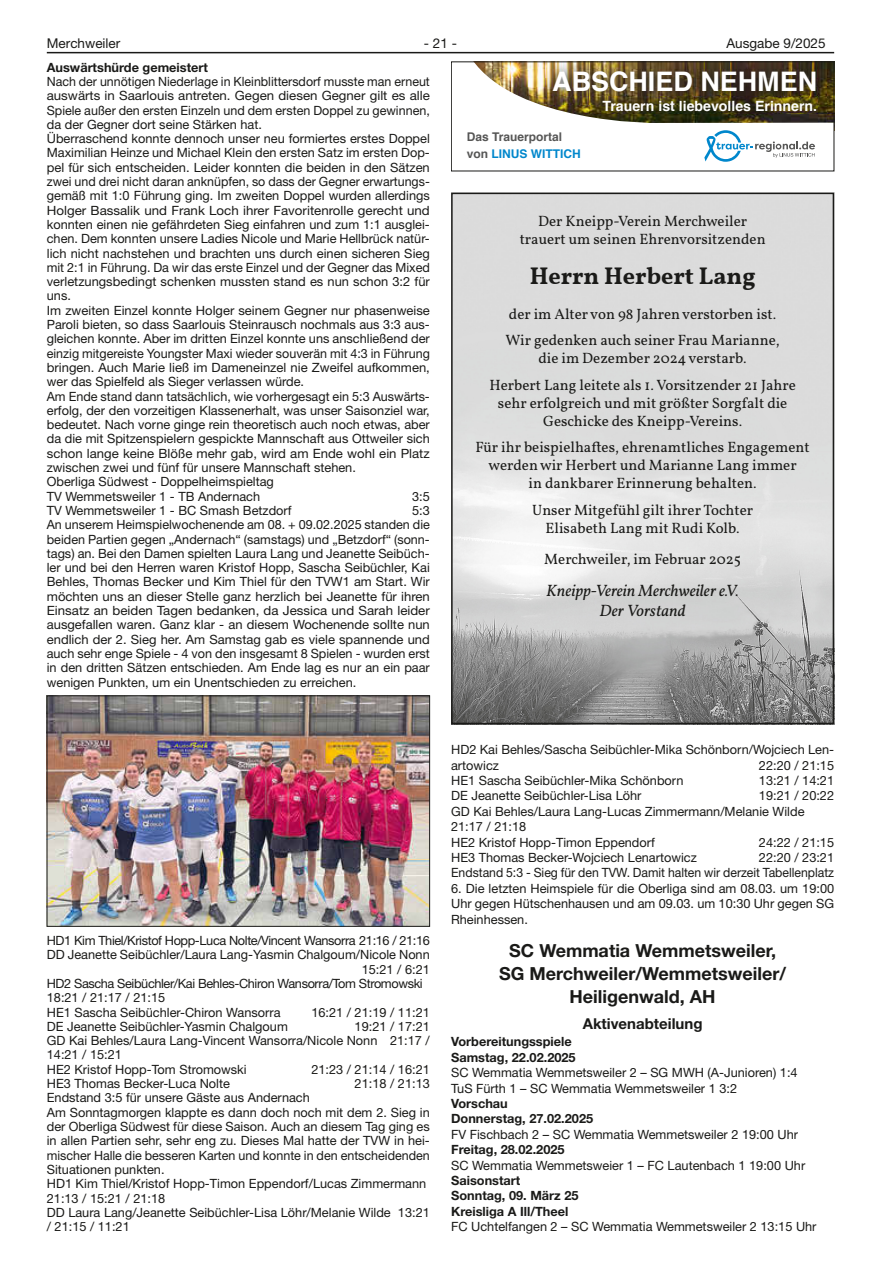
<style>
.page{position:relative;width:881px;height:1263px;background:#fff}
.page>*{position:absolute;margin:0;border:0;box-sizing:border-box;transform-origin:0 0}
.t1{font:700 26.85px "Helvetica";color:#fff}
.t2{font:600 24px "Vollkorn";color:#1a1a18}
.t3{font:700 18px/23px "Helvetica Neue LT";color:#1a1a18;text-align:center}
.t4{font:italic 16.5px/19.8px "Vollkorn";color:#1a1a18;text-align:center}
.t5{font:15px/18px "Vollkorn";color:#1a1a18;text-align:center}
.t6{font:700 15px "Helvetica Neue LT";color:#1a1a18}
.t7{font:700 14.1px "Helvetica";color:#fff}
.t8{font:13.5px "Helvetica Neue LT";color:#1a1a18}
.t9{font:12.75px/14.2px "Helvetica Neue LT";color:#1a1a18}
.t10{font:700 12.75px/15.5px "Helvetica Neue LT";color:#1a1a18}
.t11{font:12.75px "Helvetica Neue LT";letter-spacing:-.03em;color:#1a1a18}
.t12{font:700 12px/16.5px "Helvetica";color:#565655}
.s1{color:#0087cc}
</style>
<div class="page">
<hr style="left:47px;top:52px;width:786px;height:1px;background:#1a1a18">
<img style="left:49px;top:698px;width:378px;height:226px">
<svg style="left:475px;top:64px;width:356px;height:98px"></svg>
<div style="left:541px;top:62px;width:286px;height:42px;background:#1a1a18;opacity:.95"></div>
<div style="left:595px;top:93px;width:227px;height:25px;background:#1a1a18;opacity:.95"></div>
<div style="left:451px;top:62px;width:382px;height:109px;border:1px solid #1a1a18"></div>
<img style="left:454px;top:196px;width:376px;height:525px">
<div style="left:451px;top:193px;width:382px;height:531px;border:2px solid #1a1a18"></div>
<p class="t8" style="left:47px;top:35px;width:75px">Merchweiler</p>
<p class="t8" style="left:424px;top:35px;width:35px">- 21 -</p>
<p class="t8" style="left:726px;top:35px;width:101px">Ausgabe 9/2025</p>
<p class="t10" style="left:47px;top:59px;width:163px">Auswärtshürde gemeistert</p>
<p class="t9" style="left:47px;top:74px;width:384px">Nach der unnötigen Niederlage in Kleinblittersdorf musste man erneut auswärts in Saarlouis antreten. Gegen diesen Gegner gilt es alle Spiele außer den ersten Einzeln und dem ersten Doppel zu gewinnen, da der Gegner dort seine Stärken hat.<br>Überraschend konnte dennoch unser neu formiertes erstes Doppel Maximilian Heinze und Michael Klein den ersten Satz im ersten Dop&shy;pel für sich entscheiden. Leider konnten die beiden in den Sätzen zwei und drei nicht daran anknüpfen, so dass der Gegner erwartungs&shy;gemäß mit 1:0 Führung ging. Im zweiten Doppel wurden allerdings Holger Bassalik und Frank Loch ihrer Favoritenrolle gerecht und konnten einen nie gefährdeten Sieg einfahren und zum 1:1 ausglei&shy;chen. Dem konnten unsere Ladies Nicole und Marie Hellbrück natür&shy;lich nicht nachstehen und brachten uns durch einen sicheren Sieg mit 2:1 in Führung. Da wir das erste Einzel und der Gegner das Mixed verletzungsbedingt schenken mussten stand es nun schon 3:2 für uns.<br>Im zweiten Einzel konnte Holger seinem Gegner nur phasenweise Paroli bieten, so dass Saarlouis Steinrausch nochmals aus 3:3 aus&shy;gleichen konnte. Aber im dritten Einzel konnte uns anschließend der einzig mitgereiste Youngster Maxi wieder souverän mit 4:3 in Führung bringen. Auch Marie ließ im Dameneinzel nie Zweifel aufkommen, wer das Spielfeld als Sieger verlassen würde.<br>Am Ende stand dann tatsächlich, wie vorhergesagt ein 5:3 Auswärts&shy;erfolg, der den vorzeitigen Klassenerhalt, was unser Saisonziel war, bedeutet. Nach vorne ginge rein theoretisch auch noch etwas, aber da die mit Spitzenspielern gespickte Mannschaft aus Ottweiler sich schon lange keine Blöße mehr gab, wird am Ende wohl ein Platz zwischen zwei und fünf für unsere Mannschaft stehen.<br>Oberliga Südwest - Doppelheimspieltag<br>TV Wemmetsweiler 1 - TB Andernach</p>
<p class="t9" style="left:412px;top:489px;width:19px">3:5</p>
<p class="t9" style="left:47px;top:503px;width:246px">TV Wemmetsweiler 1 - BC Smash Betzdorf</p>
<p class="t9" style="left:47px;top:503px;width:384px;text-align:justify;text-indent:365px">5:3<br>An unserem Heimspielwochenende am 08. + 09. 02.2025 standen die beiden Partien gegen „Andernach“ (samstags) und „Betzdorf“ (sonn&shy;tags) an. Bei den Damen spielten Laura Lang und Jeanette Seibüch&shy;ler und bei den Herren waren Kristof Hopp, Sascha Seibüchler, Kai Behles, Thomas Becker und Kim Thiel für den TVW1 am Start. Wir möchten uns an dieser Stelle ganz herzlich bei Jeanette für ihren Einsatz an beiden Tagen bedanken, da Jessica und Sarah leider ausgefallen waren. Ganz klar - an diesem Wochenende sollte nun endlich der 2. Sieg her. Am Samstag gab es viele spannende und auch sehr enge Spiele - 4 von den insgesamt 8 Spielen - wurden erst in den dritten Sätzen entschieden. Am Ende lag es nur an ein paar wenigen Punkten, um ein Unentschieden zu erreichen.</p>
<h1 class="t1" style="left:552px;top:60px;width:266px">ABSCHIED NEHMEN</h1>
<p class="t7" style="left:602px;top:94px;width:216px">Trauern ist liebevolles Erinnern.</p>
<p class="t12" style="left:466px;top:129px;width:115px">Das Trauerportal von <span class="s1">LINUS WITTICH</span></p>
<p class="t5" style="left:519px;top:212px;width:247px">Der Kneipp-Verein Merchweiler trauert um seinen Ehrenvorsitzenden</p>
<h2 class="t2" style="left:529px;top:260px;width:227px">Herrn Herbert Lang</h2>
<p class="t5" style="left:505px;top:301px;width:275px;line-height:26.5px;text-align:left">der im Alter von 98 Jahren verstorben ist.<br>Wir gedenken auch seiner Frau Marianne,</p>
<p class="t5" style="left:489px;top:345px;width:308px;line-height:26.5px">die im Dezember 2024 verstarb.<br>Herbert Lang leitete als 1. Vorsitzender 21 Jahre</p>
<p class="t5" style="left:497px;top:394px;width:291px">sehr erfolgreich und mit größter Sorgfalt die<br>Geschicke des Kneipp-Vereins.</p>
<p class="t5" style="left:475px;top:439px;width:336px">Für ihr beispielhaftes, ehrenamtliches Engagement werden wir Herbert und Marianne Lang immer<br>in dankbarer Erinnerung behalten.</p>
<p class="t5" style="left:532px;top:501px;width:222px">Unser Mitgefühl gilt ihrer Tochter<br>Elisabeth Lang mit Rudi Kolb.</p>
<p class="t5" style="left:544px;top:550px;width:198px">Merchweiler, im Februar 2025</p>
<p class="t4" style="left:546px;top:581px;width:194px">Kneipp-Verein Merchweiler e.V.<br>Der Vorstand</p>
<p class="t11" style="left:47px;top:933px;width:384px">HD1 Kim Thiel/Kristof Hopp-Luca Nolte/Vincent Wansorra 21:16 / 21:16</p>
<p class="t9" style="left:47px;top:947px;width:384px">DD Jeanette Seibüchler/Laura Lang-Yasmin Chalgoum/Nicole Nonn</p>
<p class="t9" style="left:361px;top:962px;width:70px">15:21 / 6:21</p>
<p class="t11" style="left:47px;top:976px;width:377px">HD2 Sascha Seibüchler/Kai Behles-Chiron Wansorra/Tom Stromowski</p>
<p class="t9" style="left:47px;top:990px;width:120px">18:21 / 21:17 / 21:15</p>
<p class="t9" style="left:47px;top:1005px;width:235px">HE1 Sascha Seibüchler-Chiron Wansorra</p>
<p class="t9" style="left:311px;top:1005px;width:120px">16:21 / 21:19 / 11:21</p>
<p class="t9" style="left:47px;top:1019px;width:242px">DE Jeanette Seibüchler-Yasmin Chalgoum</p>
<p class="t9" style="left:47px;top:1019px;width:384px;text-indent:308px">19:21 / 17:21<br>GD Kai Behles/Laura Lang-Vincent Wansorra/Nicole Nonn 21:17 /<br>14:21 / 15:21<br>HE2 Kristof Hopp-Tom Stromowski</p>
<p class="t9" style="left:311px;top:1062px;width:120px">21:23 / 21:14 / 16:21</p>
<p class="t9" style="left:47px;top:1076px;width:185px">HE3 Thomas Becker-Luca Nolte</p>
<p class="t9" style="left:354px;top:1076px;width:77px">21:18 / 21:13</p>
<p class="t9" style="left:47px;top:1090px;width:384px">Endstand 3:5 für unsere Gäste aus Andernach<br>Am Sonntagmorgen klappte es dann doch noch mit dem 2. Sieg in der Oberliga Südwest für diese Saison. Auch an diesem Tag ging es in allen Partien sehr, sehr eng zu. Dieses Mal hatte der TVW in hei&shy;mischer Halle die besseren Karten und konnte in den entscheidenden Situationen punkten.<br>HD1 Kim Thiel/Kristof Hopp-Timon Eppendorf/Lucas Zimmermann 21:13 / 15:21 / 21:18<br>DD Laura Lang/Jeanette Seibüchler-Lisa Löhr/Melanie Wilde 13:21 / 21:15 / 11:21</p>
<p class="t9" style="left:451px;top:742px;width:384px;line-height:15.5px">HD2 Kai Behles/Sascha Seibüchler-Mika Schönborn/Wojciech Len&shy;artowicz</p>
<p class="t9" style="left:758px;top:758px;width:77px">22:20 / 21:15</p>
<p class="t9" style="left:451px;top:773px;width:234px">HE1 Sascha Seibüchler-Mika Schönborn</p>
<p class="t9" style="left:758px;top:773px;width:77px">13:21 / 14:21</p>
<p class="t9" style="left:451px;top:788px;width:192px">DE Jeanette Seibüchler-Lisa Löhr</p>
<p class="t9" style="left:451px;top:788px;width:384px;line-height:15.5px;text-indent:308px">19:21 / 20:22<br>GD Kai Behles/Laura Lang-Lucas Zimmermann/Melanie Wilde<br>21:17 / 21:18<br>HE2 Kristof Hopp-Timon Eppendorf</p>
<p class="t9" style="left:758px;top:835px;width:77px">24:22 / 21:15</p>
<p class="t9" style="left:451px;top:849px;width:384px;line-height:15.5px;text-align:right">22:20 / 23:21<br>Endstand 5:3 - Sieg für den TVW. Damit halten wir derzeit Tabellenplatz</p>
<p class="t9" style="left:451px;top:880px;width:384px;line-height:15.5px;text-align:justify">6. Die letzten Heimspiele für die Oberliga sind am 08.03. um 19:00<br>Uhr gegen Hütschenhausen und am 09.03. um 10:30 Uhr gegen SG Rheinhessen.</p>
<h3 class="t3" style="left:499px;top:939px;width:288px">SC Wemmatia Wemmetsweiler,<br>SG Merchweiler/Wemmetsweiler/<br>Heiligenwald, AH</h3>
<p class="t6" style="left:582px;top:1014px;width:121px">Aktivenabteilung</p>
<p class="t10" style="left:451px;top:1034px;width:126px">Vorbereitungsspiele<br>Samstag, 22.02.2025</p>
<p class="t9" style="left:451px;top:1065px;width:348px;line-height:15.5px">SC Wemmatia Wemmetsweiler 2 – SG MWH (A-Junioren) 1:4<br>TuS Fürth 1 – SC Wemmatia Wemmetsweiler 1 3:2</p>
<p class="t10" style="left:451px;top:1095px;width:143px">Vorschau<br>Donnerstag, 27.02.2025</p>
<p class="t9" style="left:451px;top:1127px;width:348px">FV Fischbach 2 – SC Wemmatia Wemmetsweiler 2 19:00 Uhr</p>
<p class="t10" style="left:451px;top:1141px;width:115px">Freitag, 28.02.2025</p>
<p class="t9" style="left:451px;top:1158px;width:355px">SC Wemmatia Wemmetsweier 1 – FC Lautenbach 1 19:00 Uhr</p>
<p class="t10" style="left:451px;top:1172px;width:129px">Saisonstart<br>Sonntag, 09. März 25<br>Kreisliga A Ill/Theel</p>
<p class="t9" style="left:451px;top:1219px;width:367px">FC Uchtelfangen 2 – SC Wemmatia Wemmetsweiler 2 13:15 Uhr</p>
<p class="t9" style="left:451px;top:850px;width:247px">HE3 Thomas Becker-Wojciech Lenartowicz</p>
</div>
